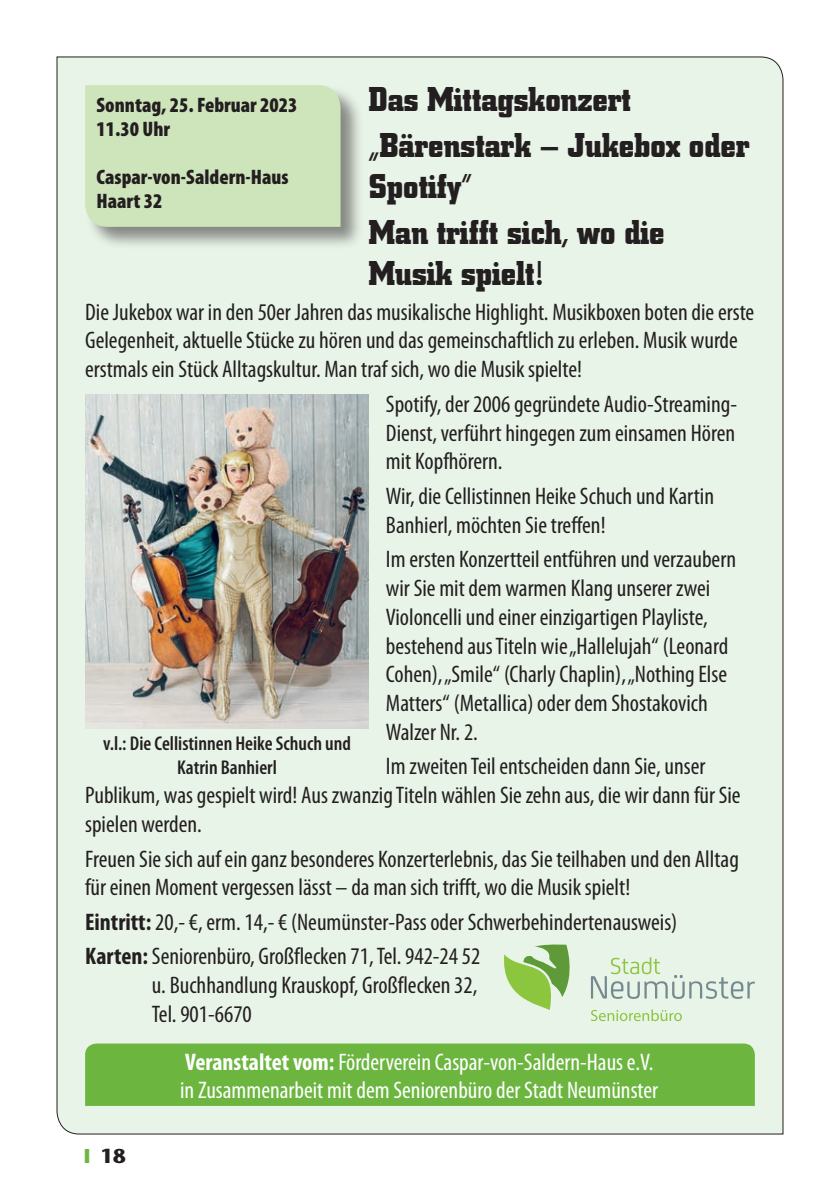
<style>
.page{position:relative;width:840px;height:1191px;background:#fff}
.page>*{position:absolute;margin:0;border:0;box-sizing:border-box;transform-origin:0 0}
.t1{font:700 34px/46.4px "City";color:#231f20;scale:.95 1}
.t2{font:condensed 24px/28.8px "Myriad Pro";color:#231f20}
.t3{font:condensed 24px/28px "Myriad Pro";color:#fff}
.t4{font:900 condensed 21px/24px "Myriad Pro";color:#231f20}
.t5{font:600 condensed 20px/24px "Myriad Pro";color:#231f20;text-align:center}
.t6{font:700 20px "Stone Sans";color:#231f20}
.s1{font-weight:700}
.s2{color:#6cb640}
</style>
<div class="page">
<div style="left:56px;top:56px;width:727px;height:1078px;background:#e9f4e8"></div>
<div style="left:84px;top:84px;width:280px;height:166px;background:#231f20;opacity:.5"></div>
<div style="left:85px;top:85px;width:255px;height:142px;background:#cee5bb"></div>
<div style="left:85px;top:1043px;width:669px;height:63px;background:#6cb640"></div>
<img style="left:85px;top:395px;width:284px;height:334px">
<svg style="left:590px;top:957px;width:164px;height:42px;background:#d5e3d5"></svg>
<svg style="left:500px;top:943px;width:75px;height:67px;background:#b0d391"></svg>
<svg style="left:590px;top:1009px;width:91px;height:12px"></svg>
<p class="t1" style="left:369px;top:76px;width:402px">Das Mittagskonzert „Bärenstark – Jukebox oder</p>
<p class="t1" style="left:369px;top:163px;width:313px">Spotify“<br>Man trifft sich, wo die</p>
<p class="t1" style="left:369px;top:251px;width:184px">Musik spielt!</p>
<p class="t2" style="left:85px;top:297px;width:670px">Die Jukebox war in den 50er Jahren das musikalische Highlight. Musikboxen boten die erste<br>Gelegenheit, aktuelle Stücke zu hören und das gemeinschaftlich zu erleben. Musik wurde erstmals ein Stück Alltagskultur. Man traf sich, wo die Musik spielte!</p>
<p class="t2" style="left:386px;top:389px;width:352px;text-align:justify">Spotify, der 2006 gegründete Audio-Streaming-Dienst, verführt hingegen zum einsamen Hören mit Kopfhörern.</p>
<p class="t2" style="left:386px;top:481px;width:329px">Wir, die Cellistinnen Heike Schuch und Kartin<br>Banhierl, möchten Sie treffen!</p>
<p class="t2" style="left:386px;top:544px;width:351px">Im ersten Konzertteil entführen und verzaubern wir Sie mit dem warmen Klang unserer zwei Violoncelli und einer einzigartigen Playliste, bestehend aus Titeln wie „Hallelujah“ (Leonard Cohen), „Smile“ (Charly Chaplin), „Nothing Else Matters“ (Metallica) oder dem Shostakovich Walzer Nr. 2.</p>
<p class="t2" style="left:85px;top:752px;width:656px;text-indent:300px">Im zweiten Teil entscheiden dann Sie, unser<br>Publikum, was gespielt wird! Aus zwanzig Titeln wählen Sie zehn aus, die wir dann für Sie spielen werden.</p>
<p class="t2" style="left:85px;top:844px;width:655px">Freuen Sie sich auf ein ganz besonderes Konzerterlebnis, das Sie teilhaben und den Alltag für einen Moment vergessen lässt – da man sich trifft, wo die Musik spielt!</p>
<p class="t2" style="left:85px;top:904px;width:593px;line-height:34.4px"><span class="s1">Eintritt:</span> 20,- €, erm. 14,- € (Neumünster-Pass oder Schwerbehindertenausweis)<br><span class="s1">Karten:</span> Seniorenbüro, Großflecken 71, Tel. 942-24 52</p>
<p class="t2" style="left:152px;top:970px;width:327px">u. Buchhandlung Krauskopf, Großflecken 32,<br>Tel. 901-6670</p>
<p class="t4" style="left:96px;top:93px;width:202px">Sonntag, 25. Februar 2023<br>11.30 Uhr</p>
<p class="t4" style="left:96px;top:165px;width:193px">Caspar-von-Saldern-Haus<br>Haart 32</p>
<p class="t5" style="left:103px;top:730px;width:249px">v.l.: Die Cellistinnen Heike Schuch und<br>Katrin Banhierl</p>
<p class="t6" style="left:84px;top:1143px;width:43px"><span class="s2">I</span> 18</p>
<p class="t3" style="left:180px;top:1047px;width:479px"><span class="s1">Veranstaltet vom:</span> Förderverein Caspar-von-Saldern-Haus e.V. in Zusammenarbeit mit dem Seniorenbüro der Stadt Neumünster</p>
</div>
